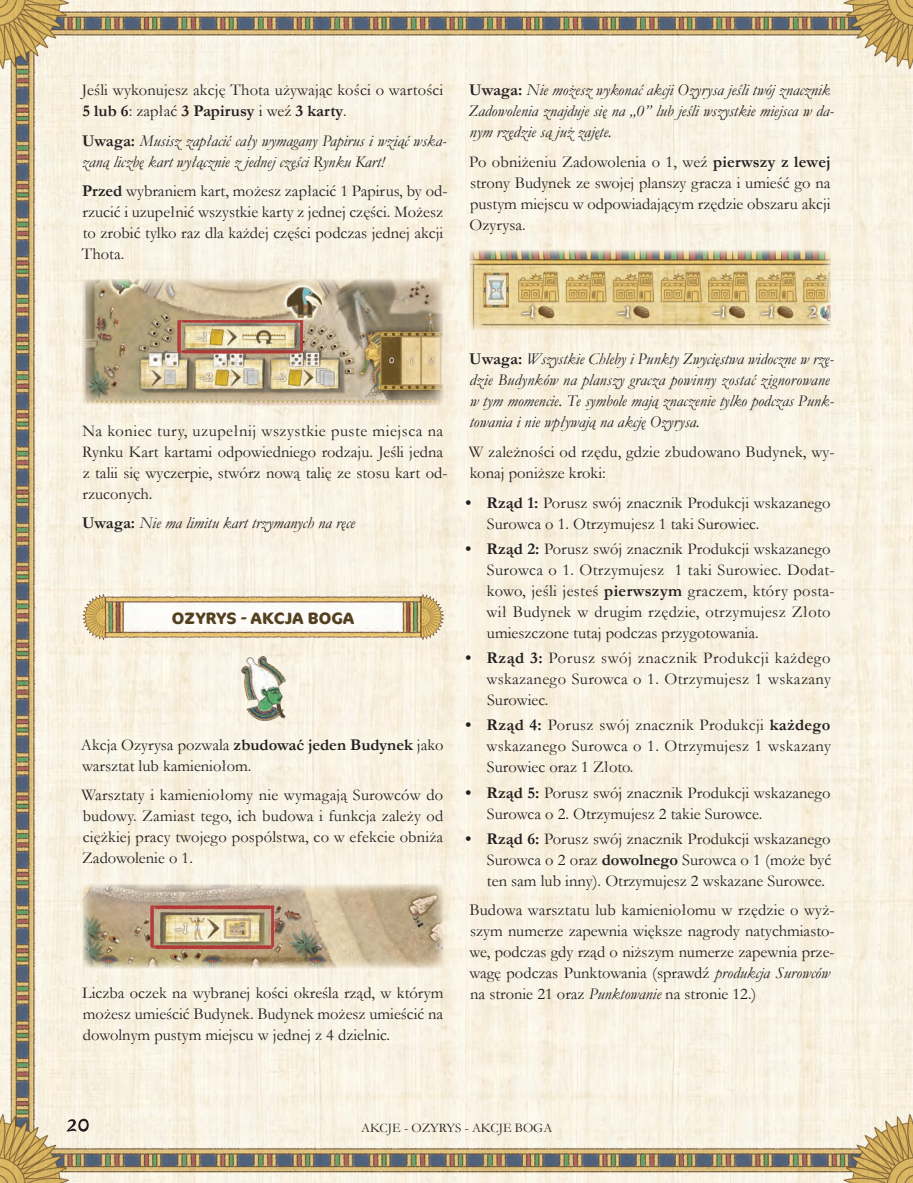
<style>
.page{position:relative;width:913px;height:1183px;background:#fff}
.page>*{position:absolute;margin:0;border:0;box-sizing:border-box;transform-origin:0 0}
.t1{font:16.5px/21px "Garamond";color:#231f20}
.t2{font:italic 16.5px/21px "Garamond";color:#231f20}
.t3{font:16.5px/21px "Garamond";letter-spacing:.02em;color:#231f20}
.t4{font:700 16.5px "Cocon Pro";letter-spacing:.01em;color:#53401f}
.t5{font:13.2px "Garamond";color:#231f20}
.s1{font-weight:700}
.s2{font-weight:700;font-style:normal}
.s3{font-style:italic}
</style>
<div class="page">
<img style="left:0;top:0;width:912px;height:1183px">
<svg style="left:67px;top:1118px;width:22px;height:13px"></svg>
<img style="left:82px;top:594px;width:362px;height:46px">
<img style="left:241px;top:656px;width:44px;height:65px">
<img style="left:469px;top:250px;width:361px;height:80px">
<img style="left:82px;top:279px;width:361px;height:127px">
<img style="left:177px;top:350px;width:125px;height:5px">
<img style="left:177px;top:319px;width:128px;height:5px">
<img style="left:299px;top:320px;width:5px;height:32px">
<img style="left:176px;top:320px;width:5px;height:33px">
<img style="left:82px;top:883px;width:362px;height:85px">
<img style="left:151px;top:944px;width:121px;height:6px">
<img style="left:151px;top:904px;width:124px;height:6px">
<img style="left:270px;top:905px;width:4px;height:43px">
<img style="left:150px;top:905px;width:5px;height:43px">
<p class="t1" style="left:82px;top:79px;width:363px">Jeśli wykonujesz akcję Thota używając kości o wartości<br><span class="s1">5 lub 6</span>: zapłać <span class="s1">3 Papirusy</span> i weź <span class="s1">3 karty</span>.</p>
<p class="t2" style="left:82px;top:130px;width:366px"><span class="s2">Uwaga:</span> Musisz zapłacić cały wymagany Papirus i wziąć wska&shy;zaną liczbę kart wyłącznie z jednej części Rynku Kart!</p>
<p class="t1" style="left:82px;top:180px;width:367px"><span class="s1">Przed</span> wybraniem kart, możesz zapłacić 1 Papirus, by od&shy;rzucić i uzupełnić wszystkie karty z jednej części. Możesz to zrobić tylko raz dla każdej części podczas jednej akcji Thota.</p>
<p class="t2" style="left:468px;top:79px;width:367px"><span class="s2">Uwaga:</span> Nie możesz wykonać akcji Ozyrysa jeśli twój znacznik<br>Zadowolenia znajduje się na „0” lub jeśli wszystkie miejsca w da&shy;nym rzędzie są już zajęte.</p>
<p class="t1" style="left:469px;top:151px;width:363px;text-align:justify">Po obniżeniu Zadowolenia o 1, weź <span class="s1">pierwszy z lewej </span>strony Budynek ze swojej planszy gracza i umieść go na pustym miejscu w odpowiadającym rzędzie obszaru akcji Ozyrysa.</p>
<p class="t1" style="left:82px;top:420px;width:366px">Na koniec tury, uzupełnij wszystkie puste miejsca na Rynku Kart kartami odpowiedniego rodzaju. Jeśli jedna z talii się wyczerpie, stwórz nową talię ze stosu kart od&shy;rzuconych.</p>
<p class="t2" style="left:82px;top:512px;width:274px"><span class="s2">Uwaga:</span> Nie ma limitu kart trzymanych na ręce</p>
<p class="t4" style="left:172px;top:606px;width:184px">OZYRYS - AKCJA BOGA</p>
<p class="t1" style="left:81px;top:734px;width:364px">Akcja Ozyrysa pozwala <span class="s1">zbudować jeden Budynek</span> jako warsztat lub kamieniołom.</p>
<p class="t1" style="left:82px;top:784px;width:363px;text-align:justify">Warsztaty i kamieniołomy nie wymagają Surowców do budowy. Zamiast tego, ich budowa i funkcja zależy od ciężkiej pracy twojego pospólstwa, co w efekcie obniża Zadowolenie o 1.</p>
<p class="t1" style="left:82px;top:982px;width:362px;text-align:justify">Liczba oczek na wybranej kości określa rząd, w którym możesz umieścić Budynek. Budynek możesz umieścić na dowolnym pustym miejscu w jednej z 4 dzielnic.</p>
<p class="t2" style="left:469px;top:348px;width:366px"><span class="s2">Uwaga:</span> Wszystkie Chleby i Punkty Zwycięstwa widoczne w rzę&shy;dzie Budynków na planszy gracza powinny zostać zignorowane w tym momencie. Te symbole mają znaczenie tylko podczas Punk&shy;towania i nie wpływają na akcję Ozyrysa.</p>
<p class="t1" style="left:468px;top:441px;width:367px">W zależności od rzędu, gdzie zbudowano Budynek, wy&shy;konaj poniższe kroki:</p>
<p class="t1" style="left:487px;top:491px;width:345px;text-indent:-22px"><span class="s1">• Rząd 1:</span> Porusz swój znacznik Produkcji wskazanego<br>Surowca o 1. Otrzymujesz 1 taki Surowiec.</p>
<p class="t3" style="left:486px;top:538px;width:350px;text-indent:-21px"><span class="s1">• Rząd 2:</span> Porusz swój znacznik Produkcji wskazanego Surowca o 1. Otrzymujesz 1 taki Surowiec. Dodat&shy;kowo, jeśli jesteś <span class="s1">pierwszym</span> graczem, który posta&shy;wił Budynek w drugim rzędzie, otrzymujesz Złoto umieszczone tutaj podczas przygotowania.</p>
<p class="t1" style="left:486px;top:647px;width:346px;text-align:justify;text-indent:-21px"><span class="s1">• Rząd 3:</span> Porusz swój znacznik Produkcji każdego wskazanego Surowca o 1. Otrzymujesz 1 wskazany Surowiec.</p>
<p class="t1" style="left:486px;top:714px;width:346px;text-align:justify;text-indent:-21px"><span class="s1">• Rząd 4:</span> Porusz swój znacznik Produkcji <span class="s1">każdego </span>wskazanego Surowca o 1. Otrzymujesz 1 wskazany Surowiec oraz 1 Złoto.</p>
<p class="t1" style="left:487px;top:781px;width:345px;text-indent:-22px"><span class="s1">• Rząd 5:</span> Porusz swój znacznik Produkcji wskazanego<br>Surowca o 2. Otrzymujesz 2 takie Surowce.</p>
<p class="t1" style="left:487px;top:828px;width:346px;text-align:justify;text-indent:-22px"><span class="s1">• Rząd 6:</span> Porusz swój znacznik Produkcji wskazanego Surowca o 2 oraz <span class="s1">dowolnego</span> Surowca o 1 (może być ten sam lub inny). Otrzymujesz 2 wskazane Surowce.</p>
<p class="t1" style="left:469px;top:899px;width:367px">Budowa warsztatu lub kamieniołomu w rzędzie o wyż&shy;szym numerze zapewnia większe nagrody natychmiasto&shy;we, podczas gdy rząd o niższym numerze zapewnia prze&shy;wagę podczas Punktowania (sprawdź <span class="s3">produkcja Surowców </span>na stronie 21 oraz <span class="s3">Punktowanie</span> na stronie 12.)</p>
<p class="t5" style="left:361px;top:1119px;width:193px">AKCJE - OZYRYS - AKCJE BOGA</p>
</div>
